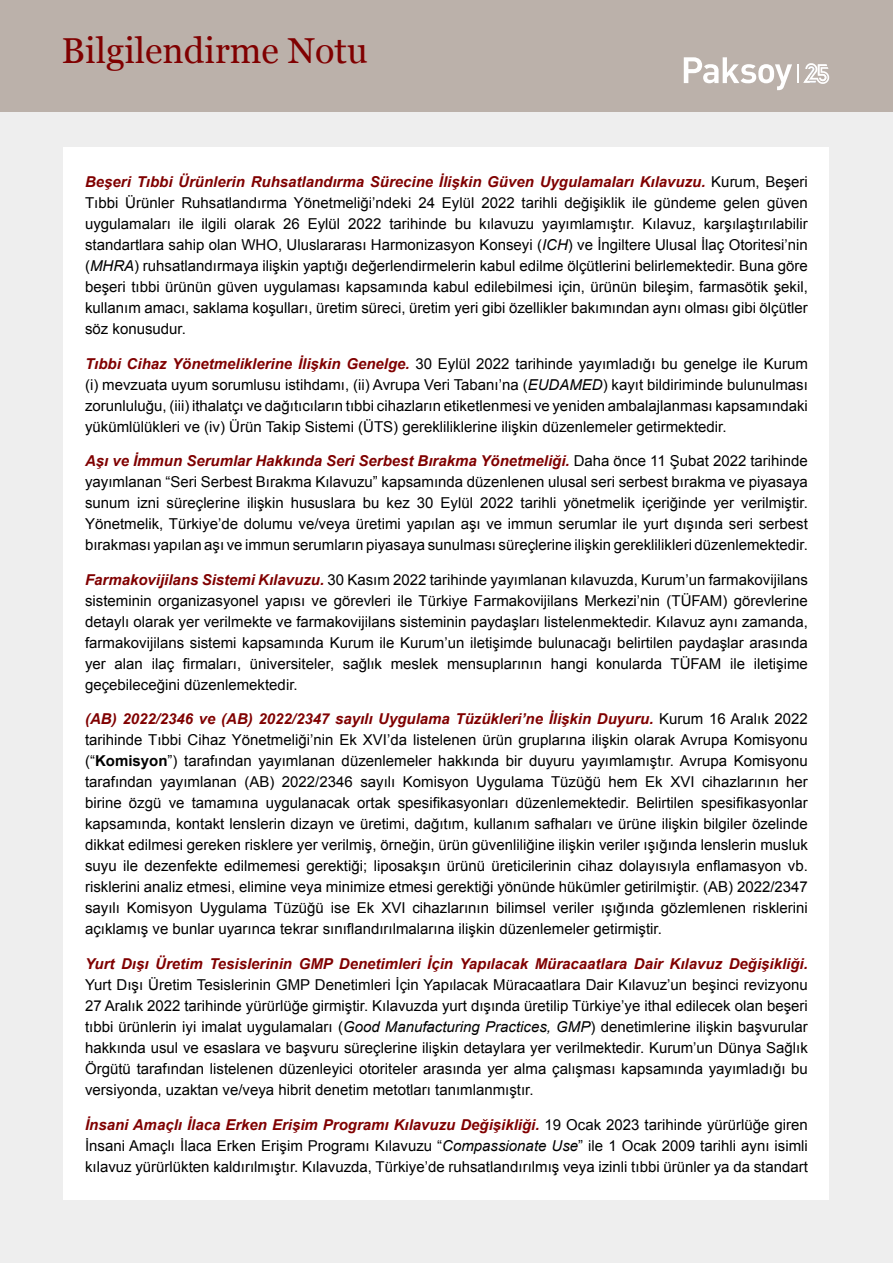
<style>
.page{position:relative;width:893px;height:1263px;background:#eee}
.page>*{position:absolute;margin:0;border:0;box-sizing:border-box;transform-origin:0 0}
.t1{font:36px "Georgia";color:#800000}
.t2{font:15px/21px "Arial";color:#000;text-align:justify}
.t3{font:italic 700 15px "Arial";color:#800000}
.s1{font-weight:700;font-style:italic;color:#800000}
.s2{font-style:italic}
.s3{font-weight:700}
</style>
<div class="page">
<div style="left:0;top:0;width:893px;height:112px;background:#bbb1aa"></div>
<div style="left:64px;top:147px;width:765px;height:1052px;background:#fff"></div>
<svg style="left:684px;top:57px;width:108px;height:33px"></svg>
<svg style="left:798px;top:63px;width:31px;height:21px"></svg>
<h1 class="t1" style="left:62px;top:25px;width:308px">Bilgilendirme Notu</h1>
<p class="t2" style="left:85px;top:172px;width:724px"><span class="s1">Beşeri Tıbbi Ürünlerin Ruhsatlandırma Sürecine İlişkin Güven Uygulamaları Kılavuzu.</span> Kurum, Beşeri Tıbbi Ürünler Ruhsatlandırma Yönetmeliği’ndeki 24 Eylül 2022 tarihli değişiklik ile gündeme gelen güven uygulamaları ile ilgili olarak 26 Eylül 2022 tarihinde bu kılavuzu yayımlamıştır. Kılavuz, karşılaştırılabilir standartlara sahip olan WHO, Uluslararası Harmonizasyon Konseyi (<span class="s2">ICH</span>) ve İngiltere Ulusal İlaç Otoritesi’nin (<span class="s2">MHRA</span>) ruhsatlandırmaya ilişkin yaptığı değerlendirmelerin kabul edilme ölçütlerini belirlemektedir. Buna göre beşeri tıbbi ürünün güven uygulaması kapsamında kabul edilebilmesi için, ürünün bileşim, farmasötik şekil, kullanım amacı, saklama koşulları, üretim süreci, üretim yeri gibi özellikler bakımından aynı olması gibi ölçütler söz konusudur.</p>
<p class="t2" style="left:85px;top:353px;width:724px"><span class="s1">Tıbbi Cihaz Yönetmeliklerine İlişkin Genelge.</span> 30 Eylül 2022 tarihinde yayımladığı bu genelge ile Kurum (i) mevzuata uyum sorumlusu istihdamı, (ii) Avrupa Veri Tabanı’na (<span class="s2">EUDAMED</span>) kayıt bildiriminde bulunulması zorunluluğu, (iii) ithalatçı ve dağıtıcıların tıbbi cihazların etiketlenmesi ve yeniden ambalajlanması kapsamındaki yükümlülükleri ve (iv) Ürün Takip Sistemi (ÜTS) gerekliliklerine ilişkin düzenlemeler getirmektedir.</p>
<p class="t2" style="left:85px;top:451px;width:724px"><span class="s1">Aşı ve İmmun Serumlar Hakkında Seri Serbest Bırakma Yönetmeliği.</span> Daha önce 11 Şubat 2022 tarihinde yayımlanan “Seri Serbest Bırakma Kılavuzu” kapsamında düzenlenen ulusal seri serbest bırakma ve piyasaya sunum izni süreçlerine ilişkin hususlara bu kez 30 Eylül 2022 tarihli yönetmelik içeriğinde yer verilmiştir.<br>Yönetmelik, Türkiye’de dolumu ve/veya üretimi yapılan aşı ve immun serumlar ile yurt dışında seri serbest bırakması yapılan aşı ve immun serumların piyasaya sunulması süreçlerine ilişkin gereklilikleri düzenlemektedir.</p>
<p class="t2" style="left:85px;top:569px;width:724px"><span class="s1">Farmakovijilans Sistemi Kılavuzu.</span> 30 Kasım 2022 tarihinde yayımlanan kılavuzda, Kurum’un farmakovijilans sisteminin organizasyonel yapısı ve görevleri ile Türkiye Farmakovijilans Merkezi’nin (TÜFAM) görevlerine detaylı olarak yer verilmekte ve farmakovijilans sisteminin paydaşları listelenmektedir. Kılavuz aynı zamanda, farmakovijilans sistemi kapsamında Kurum ile Kurum’un iletişimde bulunacağı belirtilen paydaşlar arasında yer alan ilaç firmaları, üniversiteler, sağlık meslek mensuplarının hangi konularda TÜFAM ile iletişime geçebileceğini düzenlemektedir.</p>
<p class="t2" style="left:85px;top:709px;width:724px"><span class="s1">(AB) 2022/2346 ve (AB) 2022/2347 sayılı Uygulama Tüzükleri’ne İlişkin Duyuru.</span> Kurum 16 Aralık 2022 tarihinde Tıbbi Cihaz Yönetmeliği’nin Ek XVI’da listelenen ürün gruplarına ilişkin olarak Avrupa Komisyonu (“<span class="s3">Komisyon</span>”) tarafından yayımlanan düzenlemeler hakkında bir duyuru yayımlamıştır. Avrupa Komisyonu tarafından yayımlanan (AB) 2022/2346 sayılı Komisyon Uygulama Tüzüğü hem Ek XVI cihazlarının her birine özgü ve tamamına uygulanacak ortak spesifikasyonları düzenlemektedir. Belirtilen spesifikasyonlar kapsamında, kontakt lenslerin dizayn ve üretimi, dağıtım, kullanım safhaları ve ürüne ilişkin bilgiler özelinde dikkat edilmesi gereken risklere yer verilmiş, örneğin, ürün güvenliliğine ilişkin veriler ışığında lenslerin musluk suyu ile dezenfekte edilmemesi gerektiği; liposakşın ürünü üreticilerinin cihaz dolayısıyla enflamasyon vb. risklerini analiz etmesi, elimine veya minimize etmesi gerektiği yönünde hükümler getirilmiştir. (AB) 2022/2347 sayılı Komisyon Uygulama Tüzüğü ise Ek XVI cihazlarının bilimsel veriler ışığında gözlemlenen risklerini açıklamış ve bunlar uyarınca tekrar sınıflandırılmalarına ilişkin düzenlemeler getirmiştir.</p>
<p class="t3" style="left:85px;top:954px;width:724px">Yurt Dışı Üretim Tesislerinin GMP Denetimleri İçin Yapılacak Müracaatlara Dair Kılavuz Değişikliği.</p>
<p class="t2" style="left:85px;top:974px;width:724px">Yurt Dışı Üretim Tesislerinin GMP Denetimleri İçin Yapılacak Müracaatlara Dair Kılavuz’un beşinci revizyonu 27 Aralık 2022 tarihinde yürürlüğe girmiştir. Kılavuzda yurt dışında üretilip Türkiye’ye ithal edilecek olan beşeri tıbbi ürünlerin iyi imalat uygulamaları (<span class="s2">Good Manufacturing Practices, GMP</span>) denetimlerine ilişkin başvurular hakkında usul ve esaslara ve başvuru süreçlerine ilişkin detaylara yer verilmektedir. Kurum’un Dünya Sağlık Örgütü tarafından listelenen düzenleyici otoriteler arasında yer alma çalışması kapsamında yayımladığı bu versiyonda, uzaktan ve/veya hibrit denetim metotları tanımlanmıştır.</p>
<p class="t2" style="left:85px;top:1114px;width:724px"><span class="s1">İnsani Amaçlı İlaca Erken Erişim Programı Kılavuzu Değişikliği.</span> 19 Ocak 2023 tarihinde yürürlüğe giren İnsani Amaçlı İlaca Erken Erişim Programı Kılavuzu “<span class="s2">Compassionate Use</span>” ile 1 Ocak 2009 tarihli aynı isimli kılavuz yürürlükten kaldırılmıştır. Kılavuzda, Türkiye’de ruhsatlandırılmış veya izinli tıbbi ürünler ya da standart</p>
</div>
